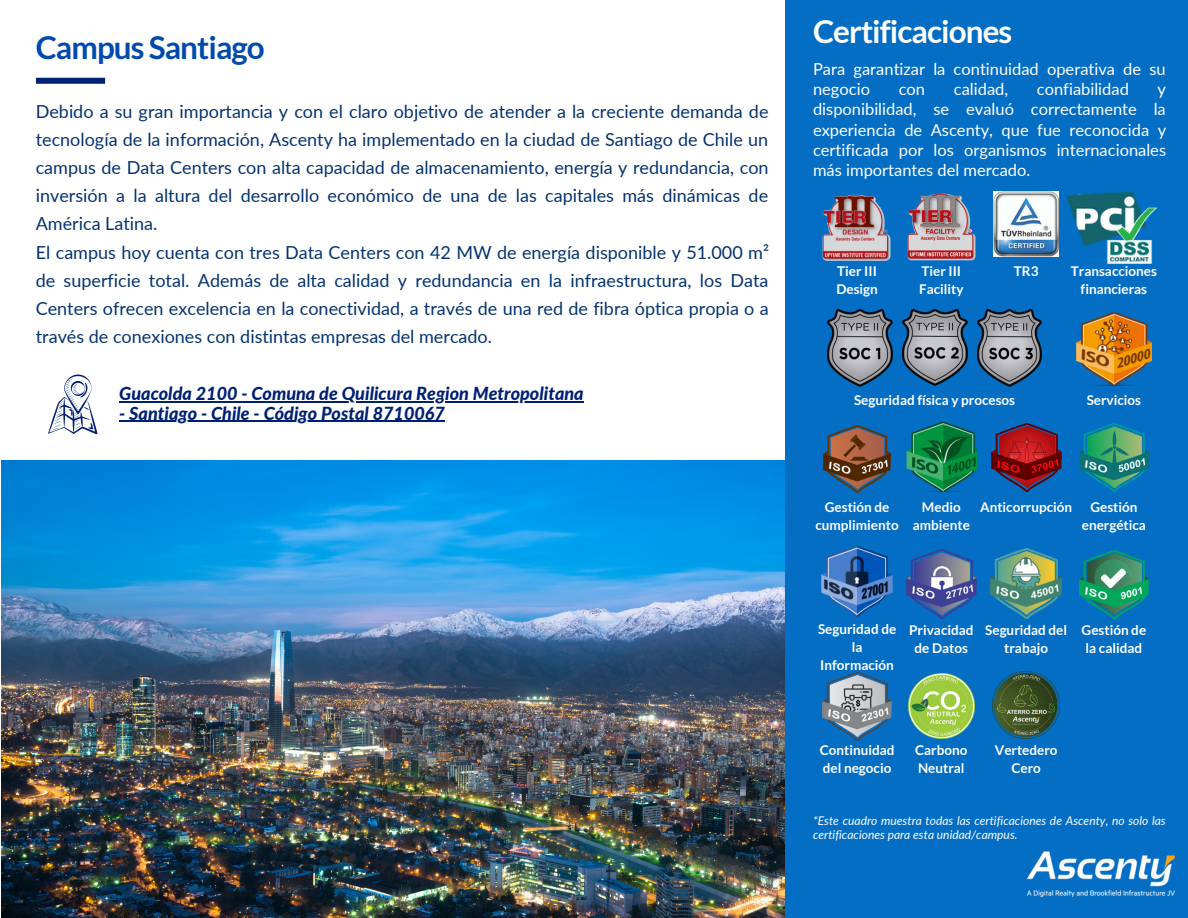
<style>
.page{position:relative;width:1188px;height:918px;background:#fff}
.page>*{position:absolute;margin:0;border:0;box-sizing:border-box;transform-origin:0 0}
.t1{font:700 31.5px "Lato";letter-spacing:-.03em;color:#fff}
.t2{font:700 31.5px "Lato";letter-spacing:-.03em;color:#004aad}
.t3{font:18px/28.2px "Lato";color:#053370;text-align:justify}
.t4{font:italic 800 18px "Lato";color:#002074}
.t5{font:16.5px/20.2px "Lato";color:#fff}
.t6{font:700 13.5px/18px "Lato";color:#fff}
.t7{font:italic 12px/14px "Lato";color:#fff}
</style>
<div class="page">
<svg style="left:36px;top:78px;width:69px;height:6px"></svg>
<img style="left:2px;top:461px;width:783px;height:457px">
<svg style="left:48px;top:375px;width:50px;height:59px"></svg>
<hr style="left:119px;top:402px;width:308px;height:1px;background:#002074">
<hr style="left:427px;top:402px;width:157px;height:1px;background:#002074">
<hr style="left:119px;top:421px;width:326px;height:1px;background:#002074">
<div style="left:785px;top:0;width:403px;height:918px;background:#046ec4"></div>
<img style="left:1026px;top:851px;width:149px;height:47px">
<img style="left:828px;top:309px;width:65px;height:78px">
<img style="left:902px;top:309px;width:66px;height:77px">
<img style="left:977px;top:310px;width:64px;height:76px">
<img style="left:1076px;top:311px;width:76px;height:75px">
<img style="left:907px;top:193px;width:69px;height:68px">
<img style="left:994px;top:192px;width:64px;height:65px">
<img style="left:1067px;top:192px;width:90px;height:72px">
<img style="left:906px;top:421px;width:70px;height:71px">
<img style="left:991px;top:423px;width:70px;height:69px">
<img style="left:1079px;top:423px;width:70px;height:69px">
<img style="left:823px;top:426px;width:68px;height:66px">
<img style="left:821px;top:546px;width:72px;height:72px">
<img style="left:823px;top:673px;width:68px;height:67px">
<img style="left:909px;top:674px;width:65px;height:65px">
<img style="left:992px;top:671px;width:68px;height:68px">
<img style="left:991px;top:549px;width:71px;height:69px">
<img style="left:1079px;top:551px;width:69px;height:67px">
<img style="left:906px;top:550px;width:70px;height:68px">
<img style="left:822px;top:194px;width:69px;height:67px">
<p class="t2" style="left:36px;top:28px;width:231px">Campus Santiago</p>
<p class="t3" style="left:36px;top:97px;width:734px">Debido a su gran importancia y con el claro objetivo de atender a la creciente demanda de tecnología de la información, Ascenty ha implementado en la ciudad de Santiago de Chile un campus de Data Centers con alta capacidad de almacenamiento, energía y redundancia, con inversión a la altura del desarrollo económico de una de las capitales más dinámicas de América Latina.</p>
<p class="t3" style="left:36px;top:237px;width:735px">El campus hoy cuenta con tres Data Centers con 42 MW de energía disponible y 51.000 m² de superficie total. Además de alta calidad y redundancia en la infraestructura, los Data Centers ofrecen excelencia en la conectividad, a través de una red de fibra óptica propia o a través de conexiones con distintas empresas del mercado.</p>
<p class="t4" style="left:119px;top:383px;width:466px">Guacolda 2100 - Comuna de Quilicura Region Metropolitana</p>
<p class="t4" style="left:119px;top:402px;width:327px">- Santiago - Chile - Código Postal 8710067</p>
<p class="t1" style="left:813px;top:12px;width:201px">Certificaciones</p>
<p class="t5" style="left:813px;top:58px;width:354px">Para garantizar la continuidad operativa de su negocio</p>
<p class="t5" style="left:899px;top:79px;width:28px">con</p>
<p class="t5" style="left:954px;top:79px;width:56px">calidad,</p>
<p class="t5" style="left:1037px;top:79px;width:94px">confiabilidad</p>
<p class="t5" style="left:813px;top:79px;width:355px;text-align:justify;text-indent:345px">y disponibilidad, se evaluó correctamente la experiencia de Ascenty, que fue reconocida y certificada por los organismos internacionales más importantes del mercado.</p>
<p class="t6" style="left:836px;top:262px;width:43px">Tier III<br>Design</p>
<p class="t6" style="left:919px;top:262px;width:46px">Tier III<br>Facility</p>
<p class="t6" style="left:1014px;top:262px;width:26px">TR3</p>
<p class="t6" style="left:1071px;top:262px;width:88px">Transacciones</p>
<p class="t6" style="left:1081px;top:280px;width:68px">financieras</p>
<p class="t6" style="left:854px;top:391px;width:163px">Seguridad física y procesos</p>
<p class="t6" style="left:1087px;top:391px;width:56px">Servicios</p>
<p class="t6" style="left:816px;top:498px;width:85px;text-align:center">Gestión de cumplimiento</p>
<p class="t6" style="left:922px;top:498px;width:40px">Medio</p>
<p class="t6" style="left:913px;top:516px;width:59px">ambiente</p>
<p class="t6" style="left:980px;top:498px;width:94px">Anticorrupción</p>
<p class="t6" style="left:1090px;top:498px;width:49px">Gestión</p>
<p class="t6" style="left:1082px;top:516px;width:66px">energética</p>
<p class="t6" style="left:818px;top:619px;width:80px;text-align:center">Seguridad de la<br>Información</p>
<p class="t6" style="left:909px;top:621px;width:66px">Privacidad</p>
<p class="t6" style="left:915px;top:639px;width:55px">de Datos</p>
<p class="t6" style="left:985px;top:621px;width:83px;text-align:center">Seguridad del trabajo</p>
<p class="t6" style="left:1082px;top:621px;width:66px">Gestión de la calidad</p>
<p class="t6" style="left:820px;top:741px;width:76px">Continuidad del negocio</p>
<p class="t6" style="left:915px;top:741px;width:54px">Carbono<br>Neutral</p>
<p class="t6" style="left:995px;top:741px;width:64px;text-align:center">Vertedero<br>Cero</p>
<p class="t7" style="left:813px;top:814px;width:354px">*Este cuadro muestra todas las certificaciones de Ascenty, no solo las certificaciones para esta unidad/campus.</p>
</div>
